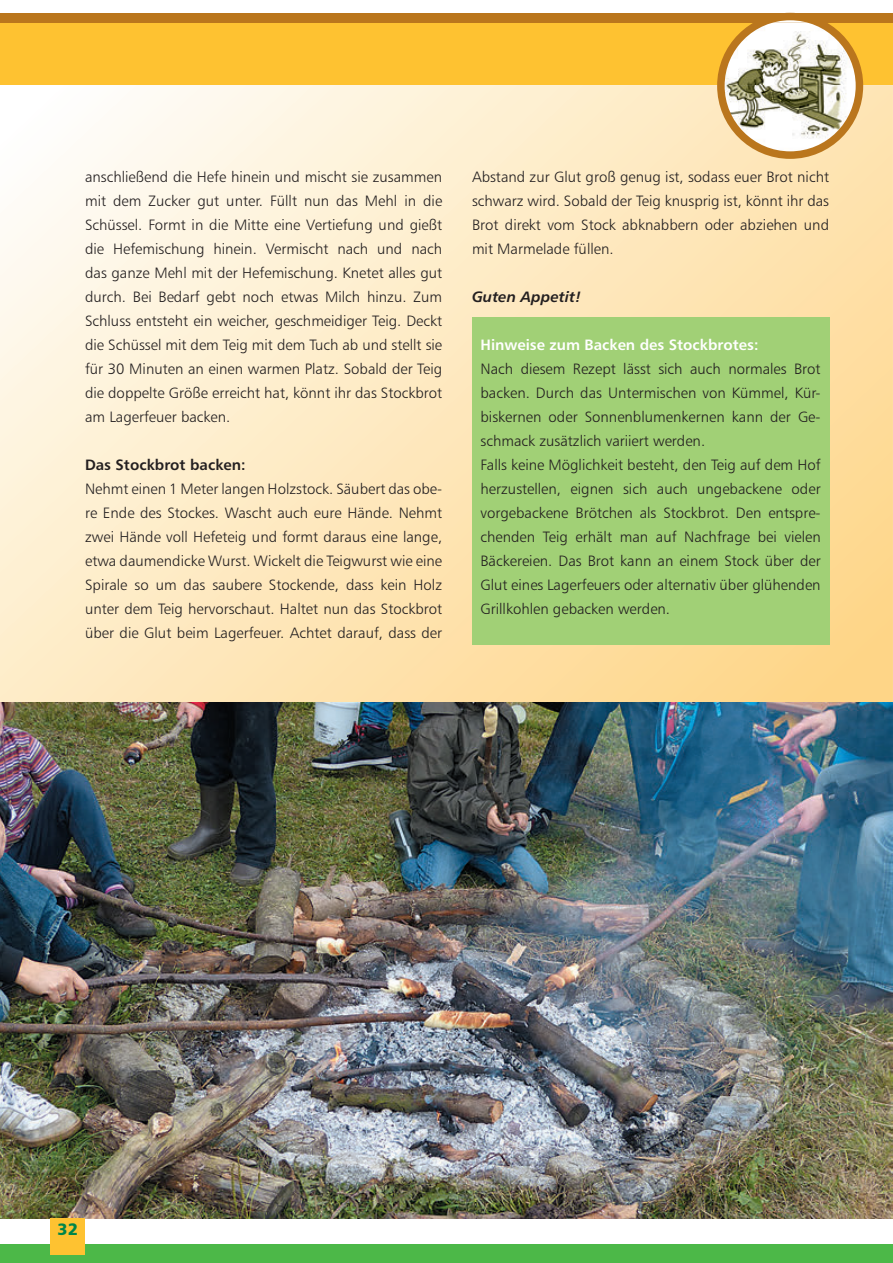
<style>
.page{position:relative;width:893px;height:1263px;background:#fff}
.page>*{position:absolute;margin:0;border:0;box-sizing:border-box;transform-origin:0 0}
.t1{font:16.5px "Humanist 777 BT Black B";color:#00854a}
.t2{font:15px/24px "Humanist 777 BT Light B";color:#231f20;text-align:justify}
.t3{font:15px "Humanist 777 BT Bold B";color:#fff}
.t4{font:15px "Humanist 777 BT Bold B";color:#231f20}
.t5{font:15px "Humanist 777 BT Bold Italic B";color:#231f20}
</style>
<div class="page">
<div style="left:0;top:1244px;width:893px;height:19px;background:#4cb848"></div>
<div style="left:0;top:21px;width:893px;height:64px;background:#fec231"></div>
<div style="left:0;top:14px;width:893px;height:9px;background:#ba761d"></div>
<svg style="left:0;top:85px;width:893px;height:618px;background:#fdeac5"></svg>
<div style="left:472px;top:317px;width:357px;height:328px;background:#a1d076"></div>
<hr style="left:892px;top:32px;width:1px;height:65px;background:#4cb848">
<img style="left:0;top:703px;width:893px;height:515px">
<img style="left:721px;top:23px;width:138px;height:132px">
<div style="left:717px;top:13px;width:146px;height:146px;border:8px solid #ba761d;border-radius:50%"></div>
<div style="left:51px;top:1218px;width:34px;height:37px;background:#fec231"></div>
<p class="t2" style="left:85px;top:164px;width:359px">anschließend die Hefe hinein und mischt sie zusammen mit dem Zucker gut unter. Füllt nun das Mehl in die Schüssel. Formt in die Mitte eine Vertiefung und gießt die Hefemischung hinein. Vermischt nach und nach das ganze Mehl mit der Hefemischung. Knetet alles gut durch. Bei Bedarf gebt noch etwas Milch hinzu. Zum Schluss entsteht ein weicher, geschmeidiger Teig. Deckt die Schüssel mit dem Teig mit dem Tuch ab und stellt sie für 30 Minuten an einen warmen Platz. Sobald der Teig die doppelte Größe erreicht hat, könnt ihr das Stockbrot am Lagerfeuer backen.</p>
<p class="t4" style="left:85px;top:455px;width:162px">Das Stockbrot backen:</p>
<p class="t2" style="left:85px;top:476px;width:359px">Nehmt einen 1 Meter langen Holzstock. Säubert das obe&shy;re Ende des Stockes. Wascht auch eure Hände. Nehmt zwei Hände voll Hefeteig und formt daraus eine lange, etwa daumendicke Wurst. Wickelt die Teigwurst wie eine Spirale so um das saubere Stockende, dass kein Holz unter dem Teig hervorschaut. Haltet nun das Stockbrot über die Glut beim Lagerfeuer. Achtet darauf, dass der</p>
<p class="t2" style="left:472px;top:164px;width:359px">Abstand zur Glut groß genug ist, sodass euer Brot nicht schwarz wird. Sobald der Teig knusprig ist, könnt ihr das Brot direkt vom Stock abknabbern oder abziehen und mit Marmelade füllen.</p>
<p class="t5" style="left:472px;top:287px;width:111px">Guten Appetit!</p>
<p class="t3" style="left:481px;top:335px;width:279px">Hinweise zum Backen des Stockbrotes:</p>
<p class="t2" style="left:481px;top:356px;width:342px;text-align:left">Nach diesem Rezept lässt sich auch normales Brot backen. Durch das Untermischen von Kümmel, Kür&shy;biskernen oder Sonnenblumenkernen kann der Ge&shy;schmack zusätzlich variiert werden.<br>Falls keine Möglichkeit besteht, den Teig auf dem Hof herzustellen, eignen sich auch ungebackene oder vorgebackene Brötchen als Stockbrot. Den entspre&shy;chenden Teig erhält man auf Nachfrage bei vielen Bäckereien. Das Brot kann an einem Stock über der Glut eines Lagerfeuers oder alternativ über glühenden Grillkohlen gebacken werden.</p>
<p class="t1" style="left:58px;top:1218px;width:22px">32</p>
</div>
